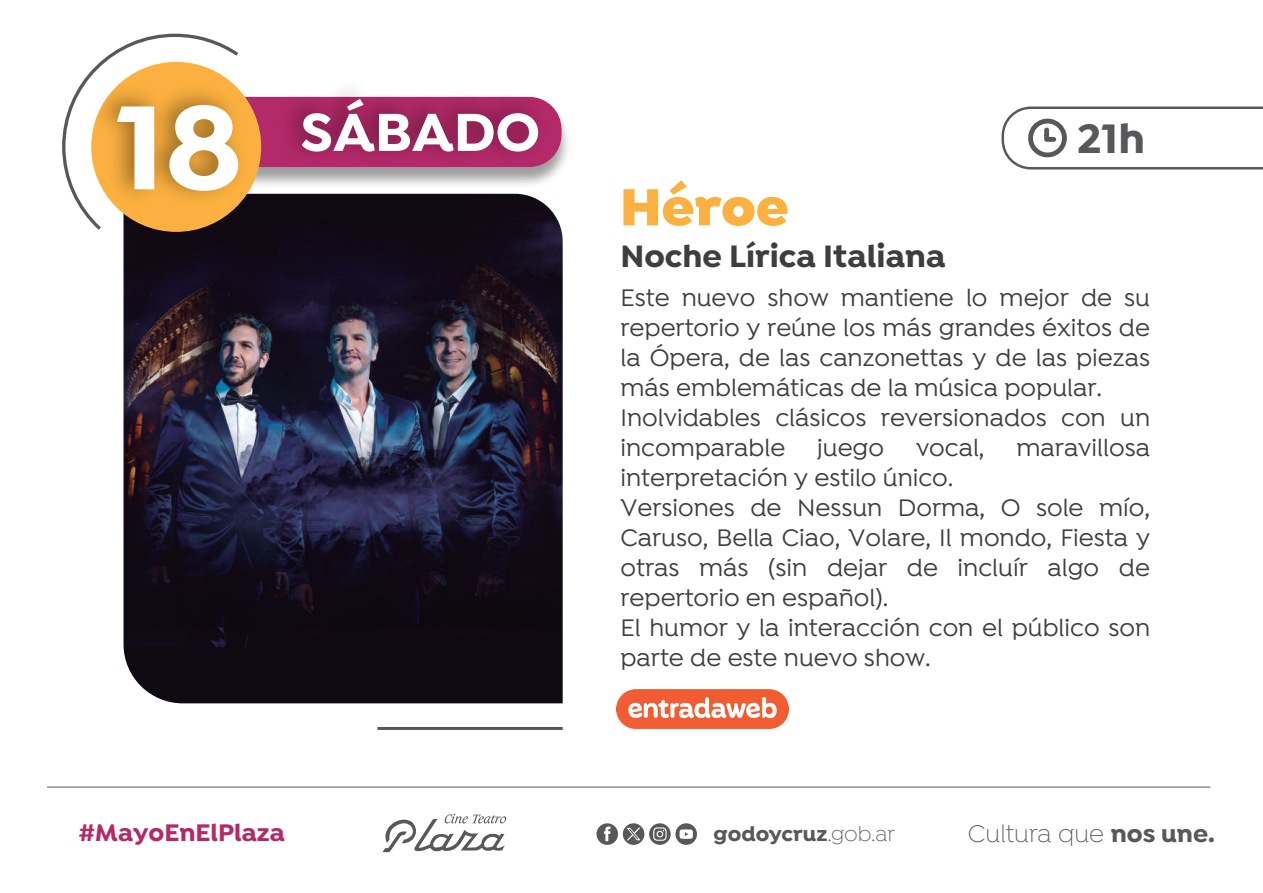
<style>
.page{position:relative;width:1263px;height:893px;background:#fff}
.page>*{position:absolute;margin:0;border:0;box-sizing:border-box;transform-origin:0 0}
.t1{font:700 127.5px "Isidora";color:#fff}
.t2{font:700 57px "Isidora";color:#fff}
.t3{font:900 55.5px "Isidora";color:#fbb03f}
.t4{font:700 43.95px "Isidora";color:#57585a}
.t5{font:700 33px "Isidora";color:#3e3e3f}
.t6{font:300 25.65px "Isidora";color:#57585a}
.t7{font:700 25.65px "Isidora";color:#b32969}
.t8{font:500 25.5px/30px "Isidora";color:#3e3e3f}
.t9{font:700 21.9px "Isidora";color:#57585a}
.s1{font-weight:300}
.s2{font-weight:700}
</style>
<div class="page">
<img style="left:616px;top:690px;width:173px;height:39px">
<svg style="left:62px;top:33px;width:176px;height:178px"></svg>
<img style="left:124px;top:256px;width:439px;height:447px">
<svg style="left:382px;top:814px;width:124px;height:39px"></svg>
<svg style="left:596px;top:823px;width:101px;height:22px"></svg>
<hr style="left:47px;top:787px;width:1163px;height:1px;background:#57585a">
<svg style="left:1001px;top:106px;width:262px;height:64px"></svg>
<hr style="left:377px;top:727px;width:186px;height:3px;background:#57585a">
<img style="left:82px;top:53px;width:184px;height:203px">
<img style="left:266px;top:91px;width:302px;height:175px">
<h1 class="t1" style="left:116px;top:69px;width:128px">18</h1>
<h2 class="t2" style="left:300px;top:97px;width:241px">SÁBADO</h2>
<h3 class="t3" style="left:620px;top:171px;width:170px">Héroe</h3>
<h3 class="t4" style="left:1077px;top:111px;width:70px">21h</h3>
<p class="t5" style="left:620px;top:235px;width:327px">Noche Lírica Italiana</p>
<p class="t8" style="left:620px;top:284px;width:531px">Este nuevo show mantiene lo mejor de su repertorio y reúne los más grandes éxitos de la Ópera, de las canzonettas y de las piezas más emblemáticas de la música popular.<br>Inolvidables clásicos reversionados con un incomparable</p>
<p class="t8" style="left:817px;top:434px;width:68px">juego</p>
<p class="t8" style="left:916px;top:434px;width:70px">vocal,</p>
<p class="t8" style="left:1016px;top:434px;width:135px">maravillosa</p>
<p class="t8" style="left:620px;top:464px;width:531px">interpretación y estilo único.<br>Versiones de Nessun Dorma, O sole mío, Caruso, Bella Ciao, Volare, Il mondo, Fiesta y otras más (sin dejar de incluír algo de repertorio en español).<br>El humor y la interacción con el público son parte de este nuevo show.</p>
<p class="t7" style="left:78px;top:816px;width:208px">#MayoEnElPlaza</p>
<p class="t9" style="left:714px;top:820px;width:183px">godoycruz<span class="s1">.gob.ar</span></p>
<p class="t6" style="left:968px;top:819px;width:248px">Cultura que <span class="s2">nos une.</span></p>
</div>
